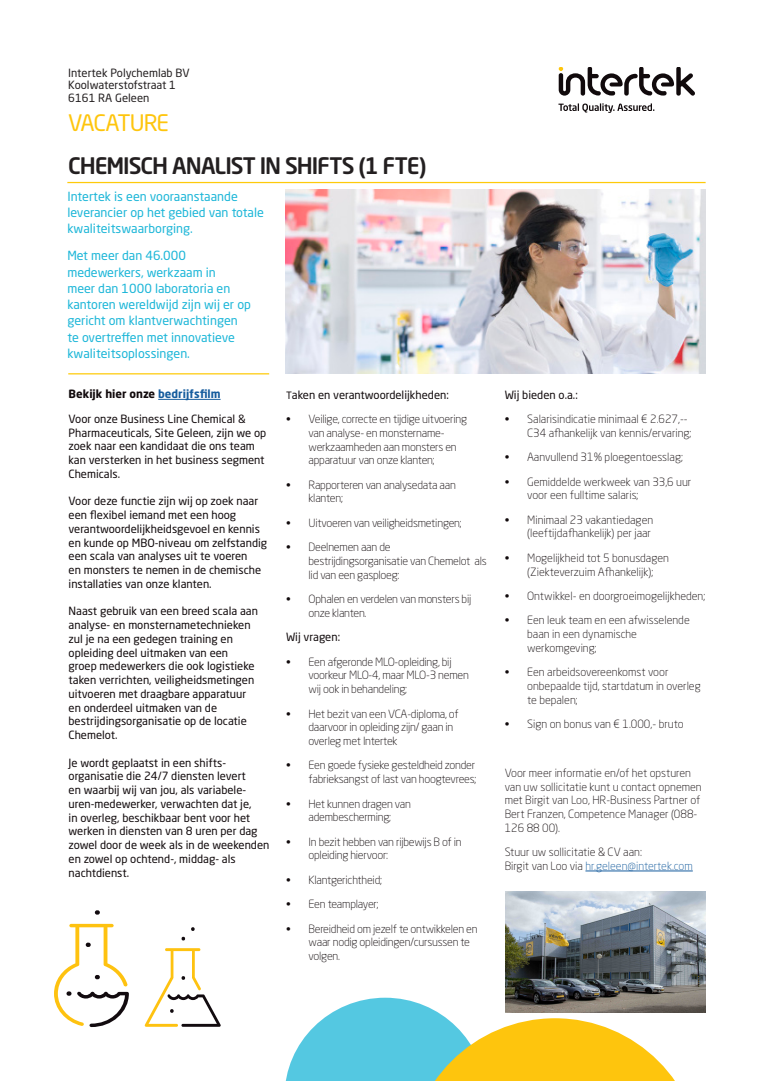
<style>
.page{position:relative;width:773px;height:1081px;background:#fff}
.page>*{position:absolute;margin:0;border:0;box-sizing:border-box;transform-origin:0 0}
.Cover_Main_Title{font:500 22.5px "Neo Sans W1 G";letter-spacing:-.05em;color:#231f20}
.Cover_Category_Text{font:22.5px "Neo Sans W1 G";letter-spacing:-.055em;color:#fec50d}
.Bullet_Text{font:12.5px/16.2px "Neo Sans W1 G";color:#1cb6d8}
.Bullet_Text-2{font:11.25px/13.8px "Neo Sans W1 G";color:#110a0c}
.Bullet_Text-3{font:300 11.25px/13.8px "Neo Sans W1 G";letter-spacing:-.02em;color:#110a0c}
.Bullet_Text-4{font:300 11.25px/13.8px "Neo Sans W1 G";color:#110a0c}
.t1{font:11.25px "Neo Sans W1 G";color:#231f20}
.Bullet_Text-5{font:700 11.25px "Neo Sans W1 G";color:#110a0c}
.s1{color:#175d9e}
.s2{font-size:10px}
</style>
<div class="page">
<svg style="left:558px;top:103px;width:96px;height:10px"></svg>
<svg style="left:558px;top:67px;width:136px;height:29px"></svg>
<hr style="left:67px;top:182px;width:638px;height:1px;background:#feca0a">
<img style="left:285px;top:190px;width:420px;height:183px">
<hr style="left:68px;top:373px;width:201px;height:1px;background:#feca0a">
<hr style="left:158px;top:399px;width:62px;height:1px;background:#175d9e">
<hr style="left:585px;top:870px;width:107px;height:1px;background:#175d9e">
<img style="left:505px;top:891px;width:200px;height:121px">
<svg style="left:145px;top:948px;width:76px;height:79px"></svg>
<svg style="left:181px;top:936px;width:4px;height:4px"></svg>
<svg style="left:191px;top:927px;width:4px;height:4px"></svg>
<svg style="left:95px;top:910px;width:5px;height:5px"></svg>
<svg style="left:54px;top:924px;width:75px;height:103px"></svg>
<svg style="left:285px;top:997px;width:416px;height:84px"></svg>
<p class="t1" style="left:68px;top:65px;width:123px">Intertek Polychemlab BV</p>
<p class="t1" style="left:68px;top:78px;width:109px">Koolwaterstofstraat 1</p>
<p class="t1" style="left:68px;top:90px;width:83px">6161 RA Geleen</p>
<p class="Cover_Category_Text" style="left:68px;top:109px;width:102px">VACATURE</p>
<p class="Cover_Main_Title" style="left:68px;top:152px;width:360px">CHEMISCH ANALIST IN SHIFTS (1 FTE)</p>
<p class="Bullet_Text" style="left:67px;top:188px;width:198px">Intertek is een vooraanstaande leverancier op het gebied van totale kwaliteitswaarborging.</p>
<p class="Bullet_Text" style="left:67px;top:247px;width:185px">Met meer dan 46.000 medewerkers, werkzaam in<br>meer dan 1000 laboratoria en kantoren wereldwijd zijn wij er op gericht om klantverwachtingen te overtreffen met innovatieve kwaliteitsoplossingen.</p>
<p class="Bullet_Text-5" style="left:69px;top:387px;width:153px">Bekijk hier onze <span class="s1">bedrijfsfilm</span></p>
<p class="Bullet_Text-2" style="left:69px;top:412px;width:199px">Voor onze Business Line Chemical &amp;<br>Pharmaceuticals, Site Geleen, zijn we op zoek naar een kandidaat die ons team kan versterken in het business segment<br>Chemicals.</p>
<p class="Bullet_Text-2" style="left:69px;top:494px;width:200px">Voor deze functie zijn wij op zoek naar een flexibel iemand met een hoog verantwoordelijkheidsgevoel en kennis en kunde op MBO-niveau om zelfstandig een scala van analyses uit te voeren<br>en monsters te nemen in de chemische installaties van onze klanten.</p>
<p class="Bullet_Text-2" style="left:69px;top:604px;width:191px">Naast gebruik van een breed scala aan analyse- en monsternametechnieken zul je na een gedegen training en opleiding deel uitmaken van een groep medewerkers die ook logistieke taken verrichten, veiligheidsmetingen uitvoeren met draagbare apparatuur en onderdeel uitmaken van de bestrijdingsorganisatie op de locatie Chemelot.</p>
<p class="Bullet_Text-2" style="left:69px;top:755px;width:202px">Je wordt geplaatst in een shifts&shy;organisatie die 24/7 diensten levert<br>en waarbij wij van jou, als variabele&shy;uren-medewerker, verwachten dat je,<br>in overleg, beschikbaar bent voor het werken in diensten van 8 uren per dag zowel door de week als in de weekenden en zowel op ochtend-, middag- als nachtdienst.</p>
<p class="Bullet_Text-2" style="left:286px;top:387px;width:164px"><span class="s2">T</span>aken en verantwoordelijkheden:</p>
<p class="Bullet_Text-3" style="left:308px;top:412px;width:160px;text-indent:-22px">• Veilige, correcte en tijdige uitvoering van analyse- en monstername&shy;werkzaamheden aan monsters en apparatuur van onze klanten;</p>
<p class="Bullet_Text-3" style="left:308px;top:477px;width:149px;text-indent:-22px">• Rapporteren van analysedata aan klanten;</p>
<p class="Bullet_Text-3" style="left:286px;top:516px;width:177px">• Uitvoeren van veiligheidsmetingen;</p>
<p class="Bullet_Text-3" style="left:308px;top:540px;width:180px;text-indent:-22px">• Deelnemen aan de bestrijdingsorganisatie van Chemelot als lid van een gasploeg:</p>
<p class="Bullet_Text-3" style="left:308px;top:592px;width:164px;text-indent:-22px">• Ophalen en verdelen van monsters bij onze klanten.</p>
<p class="Bullet_Text-2" style="left:286px;top:630px;width:56px">Wij vragen:</p>
<p class="Bullet_Text-3" style="left:308px;top:654px;width:162px;text-indent:-22px">• Een afgeronde MLO-opleiding, bij voorkeur MLO-4, maar MLO-3 nemen wij ook in behandeling;</p>
<p class="Bullet_Text-3" style="left:308px;top:706px;width:152px;text-indent:-22px">• Het bezit van een VCA-diploma, of daarvoor in opleiding zijn/ gaan in overleg met Intertek</p>
<p class="Bullet_Text-3" style="left:286px;top:758px;width:192px;text-align:right">• Een goede fysieke gesteldheid zonder fabrieksangst of last van hoogtevrees;</p>
<p class="Bullet_Text-3" style="left:286px;top:796px;width:126px;text-align:center">• Het kunnen dragen van adembescherming;</p>
<p class="Bullet_Text-3" style="left:308px;top:834px;width:155px;text-indent:-22px">• In bezit hebben van rijbewijs B of in opleiding hiervoor:</p>
<p class="Bullet_Text-3" style="left:286px;top:872px;width:98px">• Klantgerichtheid;</p>
<p class="Bullet_Text-3" style="left:286px;top:897px;width:94px">• Een teamplayer;</p>
<p class="Bullet_Text-3" style="left:308px;top:921px;width:170px;text-indent:-22px">• Bereidheid om jezelf te ontwikkelen en waar nodig opleidingen/cursussen te volgen.</p>
<p class="Bullet_Text-2" style="left:504px;top:387px;width:75px">Wij bieden o.a.:</p>
<p class="Bullet_Text-4" style="left:527px;top:412px;width:166px;text-indent:-22px">• Salarisindicatie minimaal € 2.627,--<br>C34 afhankelijk van kennis/ervaring;</p>
<p class="Bullet_Text-4" style="left:504px;top:450px;width:180px">• Aanvullend 31% ploegentoesslag;</p>
<p class="Bullet_Text-4" style="left:527px;top:474px;width:166px;text-indent:-22px">• Gemiddelde werkweek van 33,6 uur voor een fulltime salaris;</p>
<p class="Bullet_Text-4" style="left:504px;top:512px;width:150px;text-align:right">• Minimaal 23 vakantiedagen (leeftijdafhankelijk) per jaar</p>
<p class="Bullet_Text-4" style="left:527px;top:551px;width:143px;text-indent:-22px">• Mogelijkheid tot 5 bonusdagen (Ziekteverzuim Afhankelijk);</p>
<p class="Bullet_Text-4" style="left:504px;top:589px;width:202px">• Ontwikkel- en doorgroeimogelijkheden;</p>
<p class="Bullet_Text-4" style="left:527px;top:613px;width:164px;text-indent:-22px">• Een leuk team en een afwisselende baan in een dynamische werkomgeving;</p>
<p class="Bullet_Text-4" style="left:527px;top:665px;width:175px;text-indent:-22px">• Een arbeidsovereenkomst voor onbepaalde tijd, startdatum in overleg te bepalen;</p>
<p class="Bullet_Text-4" style="left:504px;top:717px;width:180px">• Sign on bonus van € 1.000,- bruto</p>
<p class="Bullet_Text-4" style="left:504px;top:766px;width:198px">Voor meer informatie en/of het opsturen van uw sollicitatie kunt u contact opnemen met Birgit van Loo, HR-Business Partner of Bert Franzen, Competence Manager (088- 126 88 00).</p>
<p class="Bullet_Text-4" style="left:504px;top:845px;width:189px">Stuur uw sollicitatie &amp; CV aan:<br>Birgit van Loo via <span class="s1">hr.geleen@intertek.com</span></p>
</div>
